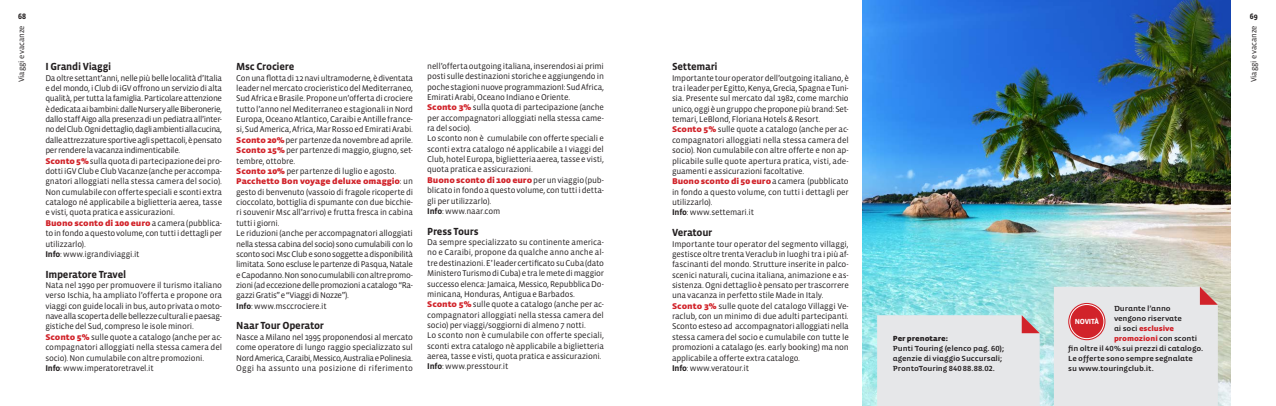
<style>
.page{position:relative;width:1276px;height:406px;background:#fff}
.page>*{position:absolute;margin:0;border:0;box-sizing:border-box;transform-origin:0 0}
.t1{font:700 10.5px "Vista Sans";letter-spacing:-.02em;color:#231f20}
.t2{font:8.5px/10.4px "Vista Sans";letter-spacing:-.02em;color:#231f20}
.t3{font:8px "Vista Sans";letter-spacing:-.005em;color:#231f20}
.t4{font:700 8px "Vista Sans";color:#231f20}
.t5{font:7.5px/10px "Vista Sans Alt Med";letter-spacing:-.01em;color:#231f20;scale:1.13 1}
.t6{font:900 7.5px/10px "Vista Sans";letter-spacing:-.005em;color:#d1232a;scale:1.13 1}
.t7{font:900 7.5px "Vista Sans";letter-spacing:-.005em;color:#231f20;scale:1.13 1}
.t8{font:700 7.5px "Vista Sans";letter-spacing:-.03em;color:#fff}
.s1{font-weight:900;color:#d1232a}
.s2{font-weight:700}
.s3{font-family:"Vista Sans Alt Med";font-weight:400;color:#231f20}
</style>
<div class="page">
<img style="left:863px;top:0;width:367px;height:405px">
<div style="left:1054px;top:286px;width:163px;height:119px;background:#e6e7e9"></div>
<svg style="left:1068px;top:302px;width:37px;height:38px"></svg>
<div style="left:1069px;top:304px;width:35px;height:34px;border:1px solid #fff;border-radius:50%"></div>
<div style="left:877px;top:315px;width:162px;height:90px;background:#e6e7e9"></div>
<p class="t4" style="left:18px;top:12px;width:10px">68</p>
<p class="t3" style="left:17px;top:82px;width:58px;rotate:-90deg">Viaggi e vacanze</p>
<p class="t1" style="left:45px;top:61px;width:67px">I Grandi Viaggi</p>
<p class="t2" style="left:45px;top:73px;width:178px">Da oltre settant’anni, nelle più belle località d’Italia e del mondo, i Club di iGV offrono un servizio di alta qualità, per tutta la famiglia. Particolare attenzione è dedicata ai bambini: dalle Nursery alle Biberonerie, dallo staff Aigo alla presenza di un pediatra all’inter&shy;no del Club. Ogni dettaglio, dagli ambienti alla cucina, dalle attrezzature sportive agli spettacoli, è pensato per rendere la vacanza indimenticabile.<br><span class="s1">Sconto 5%</span> sulla quota di partecipazione dei pro&shy;dotti iGV Club e Club Vacanze (anche per accompa&shy;gnatori alloggiati nella stessa camera del socio).<br>Non cumulabile con offerte speciali e sconti extra catalogo né applicabile a biglietteria aerea, tasse e visti, quota pratica e assicurazioni.<br><span class="s1">Buono sconto di 100 euro</span> a camera (pubblica&shy;to in fondo a questo volume, con tutti i dettagli per utilizzarlo).<br><span class="s2">Info</span>: www.igrandiviaggi.it</p>
<p class="t1" style="left:45px;top:268px;width:82px">Imperatore Travel</p>
<p class="t2" style="left:45px;top:280px;width:178px">Nata nel 1990 per promuovere il turismo italiano verso Ischia, ha ampliato l’offerta e propone ora viaggi con guide locali in bus, auto privata o moto&shy;nave alla scoperta delle bellezze culturali e paesag&shy;gistiche del Sud, compreso le isole minori.<br><span class="s1">Sconto 5%</span> sulle quote a catalogo (anche per ac&shy;compagnatori alloggiati nella stessa camera del socio). Non cumulabile con altre promozioni.<br><span class="s2">Info</span>: www.imperatoretravel.it</p>
<p class="t1" style="left:236px;top:61px;width:60px">Msc Crociere</p>
<p class="t2" style="left:236px;top:73px;width:178px">Con una flotta di 12 navi ultramoderne, è diventata leader nel mercato crocieristico del Mediterraneo, Sud Africa e Brasile. Propone un’offerta di crociere tutto l’anno nel Mediterraneo e stagionali in Nord Europa, Oceano Atlantico, Caraibi e Antille france&shy;si, Sud America, Africa, Mar Rosso ed Emirati Arabi.<br><span class="s1">Sconto 20%</span> per partenze da novembre ad aprile.<br><span class="s1">Sconto 15%</span> per partenze di maggio, giugno, set&shy;tembre, ottobre.<br><span class="s1">Sconto 10%</span> per partenze di luglio e agosto.<br><span class="s1">Pacchetto Bon voyage deluxe omaggio</span>: un gesto di benvenuto (vassoio di fragole ricoperte di cioccolato, bottiglia di spumante con due bicchie&shy;ri souvenir Msc all’arrivo) e frutta fresca in cabina tutti i giorni.<br>Le riduzioni (anche per accompagnatori alloggiati nella stessa cabina del socio) sono cumulabili con lo sconto soci Msc Club e sono soggette a disponibilità limitata. Sono escluse le partenze di Pasqua, Natale e Capodanno. Non sono cumulabili con altre promo&shy;zioni (ad eccezione delle promozioni a catalogo “Ra&shy;gazzi Gratis” e “Viaggi di Nozze”).<br><span class="s2">Info</span>: www.msccrociere.it</p>
<p class="t1" style="left:236px;top:320px;width:89px">Naar Tour Operator</p>
<p class="t2" style="left:236px;top:331px;width:178px;text-align:justify">Nasce a Milano nel 1995 proponendosi al mercato come operatore di lungo raggio specializzato sul Nord America, Caraibi, Messico, Australia e Polinesia.<br>Oggi ha assunto una posizione di riferimento</p>
<p class="t2" style="left:427px;top:61px;width:178px">nell’offerta outgoing italiana, inserendosi ai primi posti sulle destinazioni storiche e aggiungendo in poche stagioni nuove programmazionI: Sud Africa, Emirati Arabi, Oceano Indiano e Oriente.<br><span class="s1">Sconto 3%</span> sulla quota di partecipazione (anche per accompagnatori alloggiati nella stessa came&shy;ra del socio).<br>Lo sconto non è cumulabile con offerte speciali e sconti extra catalogo né applicabile a I viaggi del Club, hotel Europa, biglietteria aerea, tasse e visti, quota pratica e assicurazioni.<br><span class="s1">Buono sconto di 100 euro</span> per un viaggio (pub&shy;blicato in fondo a questo volume, con tutti i detta&shy;gli per utilizzarlo).<br><span class="s2">Info</span>: www.naar.com</p>
<p class="t1" style="left:427px;top:225px;width:53px">Press Tours</p>
<p class="t2" style="left:427px;top:237px;width:178px">Da sempre specializzato su continente america&shy;no e Caraibi, propone da qualche anno anche al&shy;tre destinazioni. E’ leader certificato su Cuba (dato Ministero Turismo di Cuba) e tra le mete di maggior successo elenca: Jamaica, Messico, Repubblica Do&shy;minicana, Honduras, Antigua e Barbados.<br><span class="s1">Sconto 5%</span> sulle quote a catalogo (anche per ac&shy;compagnatori alloggiati nella stessa camera del socio) per viaggi/soggiorni di almeno 7 notti.<br>Lo sconto non è cumulabile con offerte speciali, sconti extra catalogo nè applicabile a biglietteria aerea, tasse e visti, quota pratica e assicurazioni.<br><span class="s2">Info</span>: www.presstour.it</p>
<p class="t1" style="left:672px;top:61px;width:47px">Settemari</p>
<p class="t2" style="left:672px;top:73px;width:178px">Importante tour operator dell’outgoing italiano, è tra i leader per Egitto, Kenya, Grecia, Spagna e Tuni&shy;sia. Presente sul mercato dal 1982, come marchio unico, oggi è un gruppo che propone più brand: Set&shy;temari, LeBlond, Floriana Hotels &amp; Resort.<br><span class="s1">Sconto 5%</span> sulle quote a catalogo (anche per ac&shy;compagnatori alloggiati nella stessa camera del socio). Non cumulabile con altre offerte e non ap&shy;plicabile sulle quote apertura pratica, visti, ade&shy;guamenti e assicurazioni facoltative.<br><span class="s1">Buono sconto di 50 euro</span> a camera (pubblicato in fondo a questo volume, con tutti i dettagli per utilizzarlo).<br><span class="s2">Info</span>: www.settemari.it</p>
<p class="t1" style="left:672px;top:227px;width:42px">Veratour</p>
<p class="t2" style="left:672px;top:238px;width:178px">Importante tour operator del segmento villaggi, gestisce oltre trenta Veraclub in luoghi tra i più af&shy;fascinanti del mondo. Strutture inserite in palco&shy;scenici naturali, cucina italiana, animazione e as&shy;sistenza. Ogni dettaglio è pensato per trascorrere una vacanza in perfetto stile Made in Italy.<br><span class="s1">Sconto 3%</span> sulle quote del catalogo Villaggi Ve&shy;raclub, con un minimo di due adulti partecipanti.<br>Sconto esteso ad accompagnatori alloggiati nella stessa camera del socio e cumulabile con tutte le promozioni a catalago (es. early booking) ma non applicabile a offerte extra catalogo.<br><span class="s2">Info</span>: www.veratour.it</p>
<p class="t7" style="left:893px;top:334px;width:50px">Per prenotare:</p>
<p class="t5" style="left:893px;top:343px;width:100px">Punti Touring (elenco pag. 60); agenzie di viaggio Succursali;<br>ProntoTouring 840 88.88.02.</p>
<p class="t4" style="left:1249px;top:12px;width:10px">69</p>
<p class="t3" style="left:1249px;top:82px;width:58px;rotate:-90deg">Viaggi e vacanze</p>
<p class="t5" style="left:1114px;top:304px;width:62px">Durante l’anno vengono riservate</p>
<p class="t6" style="left:1114px;top:324px;width:75px"><span class="s3">ai soci</span> esclusive promozioni <span class="s3">con sconti</span></p>
<p class="t5" style="left:1068px;top:344px;width:121px">fin oltre il 40% sui prezzi di catalogo.<br>Le offerte sono sempre segnalate su www.touringclub.it.</p>
<p class="t8" style="left:1074px;top:318px;width:26px">NOVITÀ</p>
</div>
